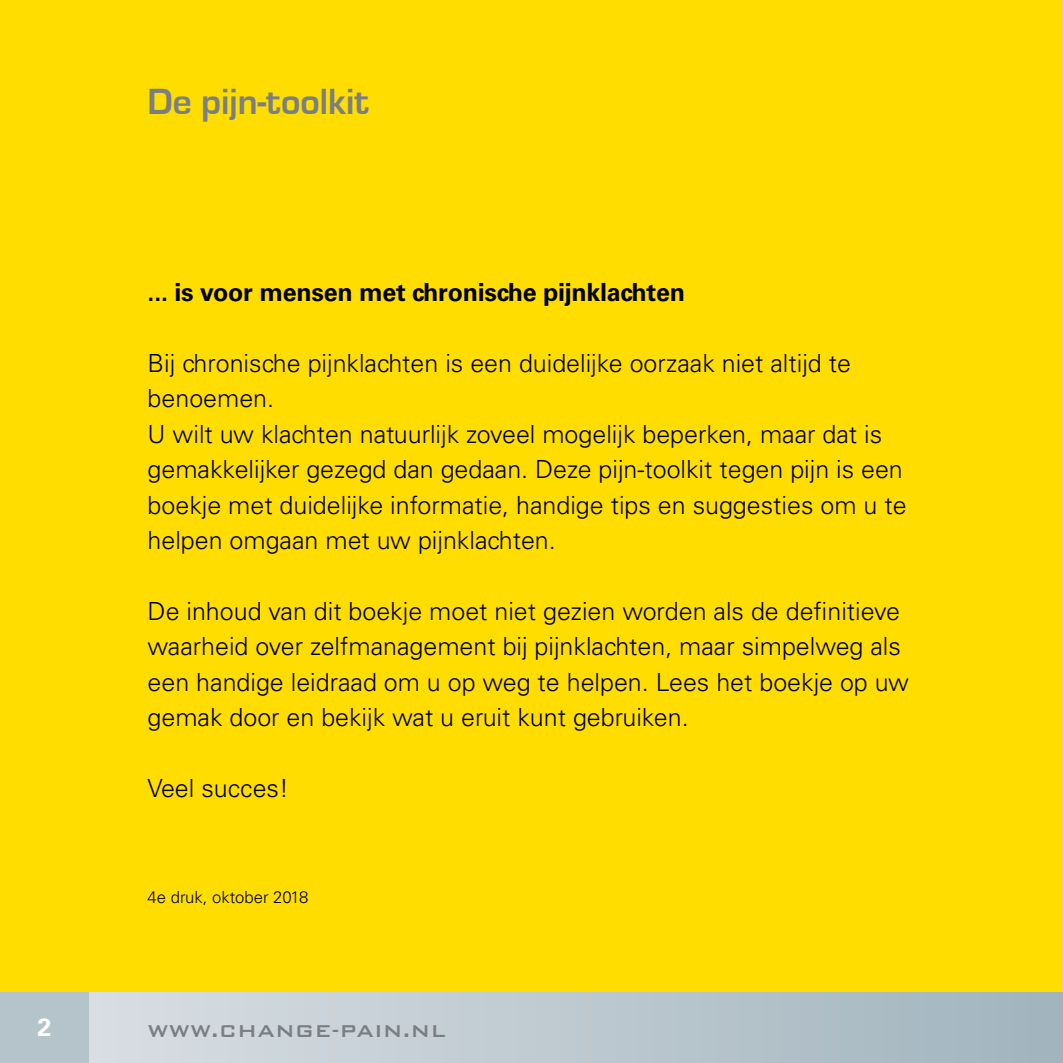
<style>
.page{position:relative;width:1063px;height:1063px;background:#fff}
.page>*{position:absolute;margin:0;border:0;box-sizing:border-box;transform-origin:0 0}
.t1{font:37.5px "Eurostile T Bold";color:#7a7f82}
.t2{font:300 25px/35.5px "Univers CE";color:#000}
.t3{font:700 25px "Univers CE";letter-spacing:-.01em;color:#000}
.t4{font:700 25px "Univers CE";color:#fff}
.t5{font:500 23px "Bank Gothic";color:#7a7f82}
.t6{font:300 16.75px "Univers CE";color:#000}
</style>
<div class="page">
<div style="left:0;top:0;width:1063px;height:1005px;background:#fd0"></div>
<div style="left:71px;top:992px;width:992px;height:71px;background:linear-gradient(to right,#dadfe4,#a1b4bd)"></div>
<div style="left:0;top:992px;width:89px;height:71px;background:#b5c3ca"></div>
<hr style="left:1062px;top:0;width:1px;height:1063px;background:#fff">
<h1 class="t1" style="left:148px;top:80px;width:223px">De pijn-toolkit</h1>
<p class="t3" style="left:148px;top:278px;width:539px">... is voor mensen met chronische pijnklachten</p>
<p class="t2" style="left:148px;top:346px;width:761px">Bij chronische pijnklachten is een duidelijke oorzaak niet altijd te benoemen.<br>U wilt uw klachten natuurlijk zoveel mogelijk beperken, maar dat is gemakkelijker gezegd dan gedaan. Deze pijn-toolkit tegen pijn is een boekje met duidelijke informatie, handige tips en suggesties om u te helpen omgaan met uw pijnklachten.</p>
<p class="t2" style="left:148px;top:594px;width:763px">De inhoud van dit boekje moet niet gezien worden als de definitieve waarheid over zelfmanagement bij pijnklachten, maar simpelweg als een handige leidraad om u op weg te helpen. Lees het boekje op uw gemak door en bekijk wat u eruit kunt gebruiken.</p>
<p class="t2" style="left:148px;top:771px;width:143px">Veel succes!</p>
<p class="t6" style="left:148px;top:888px;width:162px">4e druk, oktober 2018</p>
<p class="t4" style="left:37px;top:1012px;width:15px">2</p>
<p class="t5" style="left:148px;top:1013px;width:300px">WWW.CHANGE-PAIN.NL</p>
</div>
